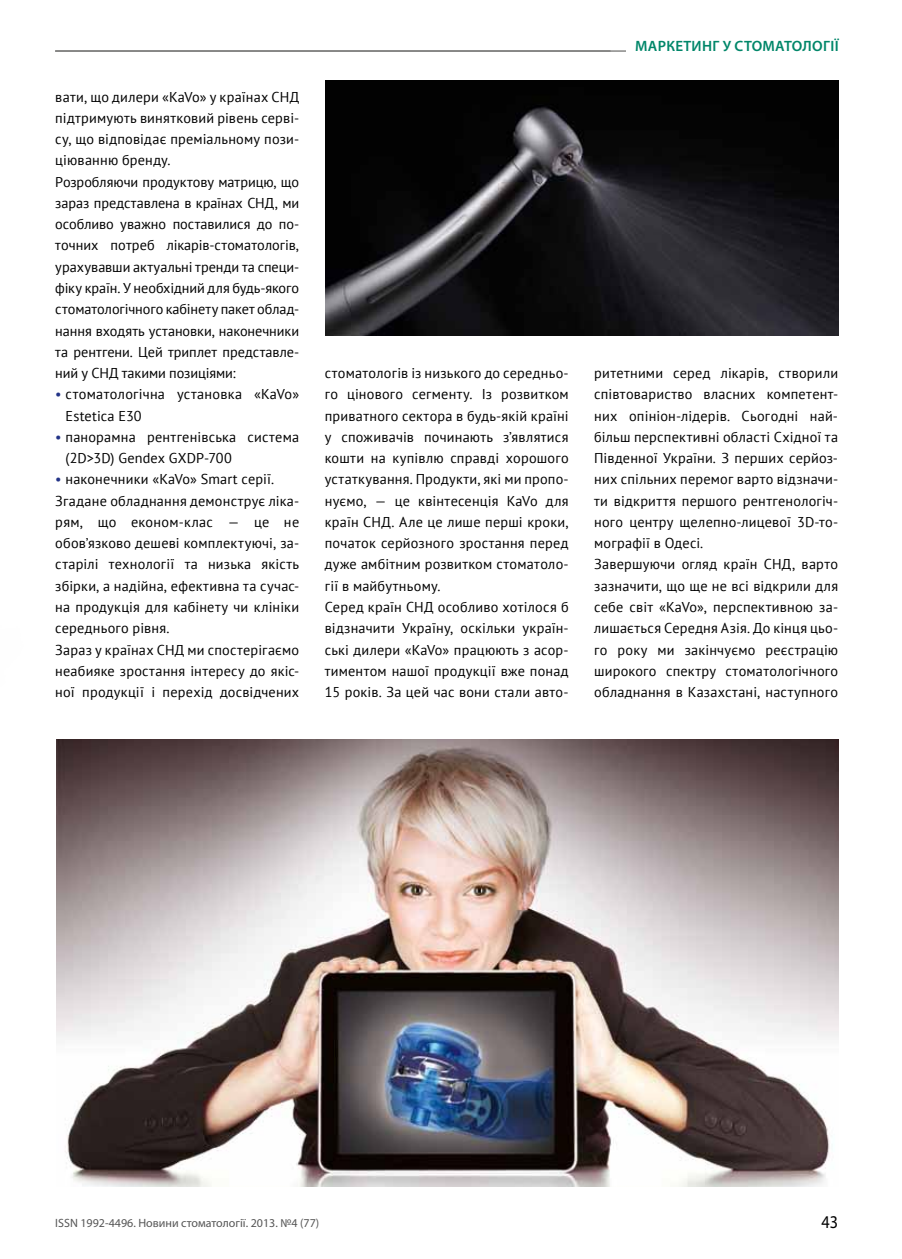
<style>
.page{position:relative;width:902px;height:1259px;background:#fff}
.page>*{position:absolute;margin:0;border:0;box-sizing:border-box;transform-origin:0 0}
.t1{font:18px "Myriad Pro";color:#000;scale:.9 1}
.t2{font:600 15px "Myriad Pro";letter-spacing:.02em;color:#008669}
.t3{font:14.25px/21.3px "PT Sans";letter-spacing:.015em;color:#000}
.t4{font:12px "Myriad Pro";color:#565656}
.s1{color:#223387}
</style>
<div class="page">
<hr style="left:55px;top:50px;width:625px;height:2px;background:#878786">
<div style="left:626px;top:40px;width:212px;height:20px;background:#fff"></div>
<img style="left:325px;top:80px;width:513px;height:255px">
<img style="left:56px;top:739px;width:782px;height:447px">
<p class="t3" style="left:55px;top:86px;width:245px">вати, що дилери «KaVo» у країнах СНД підтримують винятковий рівень серві&shy;су, що відповідає преміальному пози&shy;ціюванню бренду.<br>Розробляючи продуктову матрицю, що зараз представлена в країнах СНД, ми особливо уважно поставилися до по&shy;точних потреб лікарів-стоматологів, урахувавши актуальні тренди та специ&shy;фіку країн. У необхідний для будь-якого стоматологічного кабінету пакет облад&shy;нання входять установки, наконечники та рентгени. Цей триплет представле&shy;ний у СНД такими позиціями:</p>
<p class="t3" style="left:66px;top:383px;width:235px;text-indent:-10px"><span class="s1">•</span> стоматологічна установка «KaVo»<br>Estetica Е30</p>
<p class="t3" style="left:66px;top:426px;width:235px;text-indent:-10px"><span class="s1">•</span> панорамна рентгенівська система (2D&gt;3D) Gendex GXDP-700</p>
<p class="t3" style="left:55px;top:468px;width:245px"><span class="s1">•</span> наконечники «KaVo» Smart серії.<br>Згадане обладнання демонструє ліка&shy;рям, що економ-клас — це не обов’язково дешеві комплектуючі, за&shy;старілі технології та низька якість збірки, а надійна, ефективна та сучас&shy;на продукція для кабінету чи клініки середнього рівня.<br>Зараз у країнах СНД ми спостерігаємо неабияке зростання інтересу до якіс&shy;ної продукції і перехід досвідчених</p>
<p class="t2" style="left:635px;top:38px;width:205px">маркетинг у стоматології</p>
<p class="t3" style="left:325px;top:362px;width:245px">стоматологів із низького до середньо&shy;го цінового сегменту. Із розвитком приватного сектора в будь-якій країні у споживачів починають з’являтися кошти на купівлю справді хорошого устаткування. Продукти, які ми пропо&shy;нуємо, — це квінтесенція KaVo для країн СНД. Але це лише перші кроки, початок серйозного зростання перед дуже амбітним розвитком стоматоло&shy;гії в майбутньому.<br>Серед країн СНД особливо хотілося б відзначити Україну, оскільки україн&shy;ські дилери «KaVo» працюють з асор&shy;тиментом нашої продукції вже понад 15 років. За цей час вони стали авто-</p>
<p class="t3" style="left:594px;top:362px;width:245px">ритетними серед лікарів, створили співтовариство власних компетент&shy;них опініон-лідерів. Сьогодні най&shy;більш перспективні області Східної та Південної України. З перших серйоз&shy;них спільних перемог варто відзначи&shy;ти відкриття першого рентгенологіч&shy;ного центру щелепно-лицевої 3D-то&shy;мографії в Одесі.<br>Завершуючи огляд країн СНД, варто зазначити, що ще не всі відкрили для себе світ «KaVo», перспективною за&shy;лишається Середня Азія. До кінця цьо&shy;го року ми закінчуємо реєстрацію широкого спектру стоматологічного обладнання в Казахстані, наступного</p>
<p class="t4" style="left:55px;top:1215px;width:265px">ISSN 1992-4496. Новини стоматології. 2013. №4 (77)</p>
<p class="t1" style="left:821px;top:1211px;width:20px">43</p>
</div>
